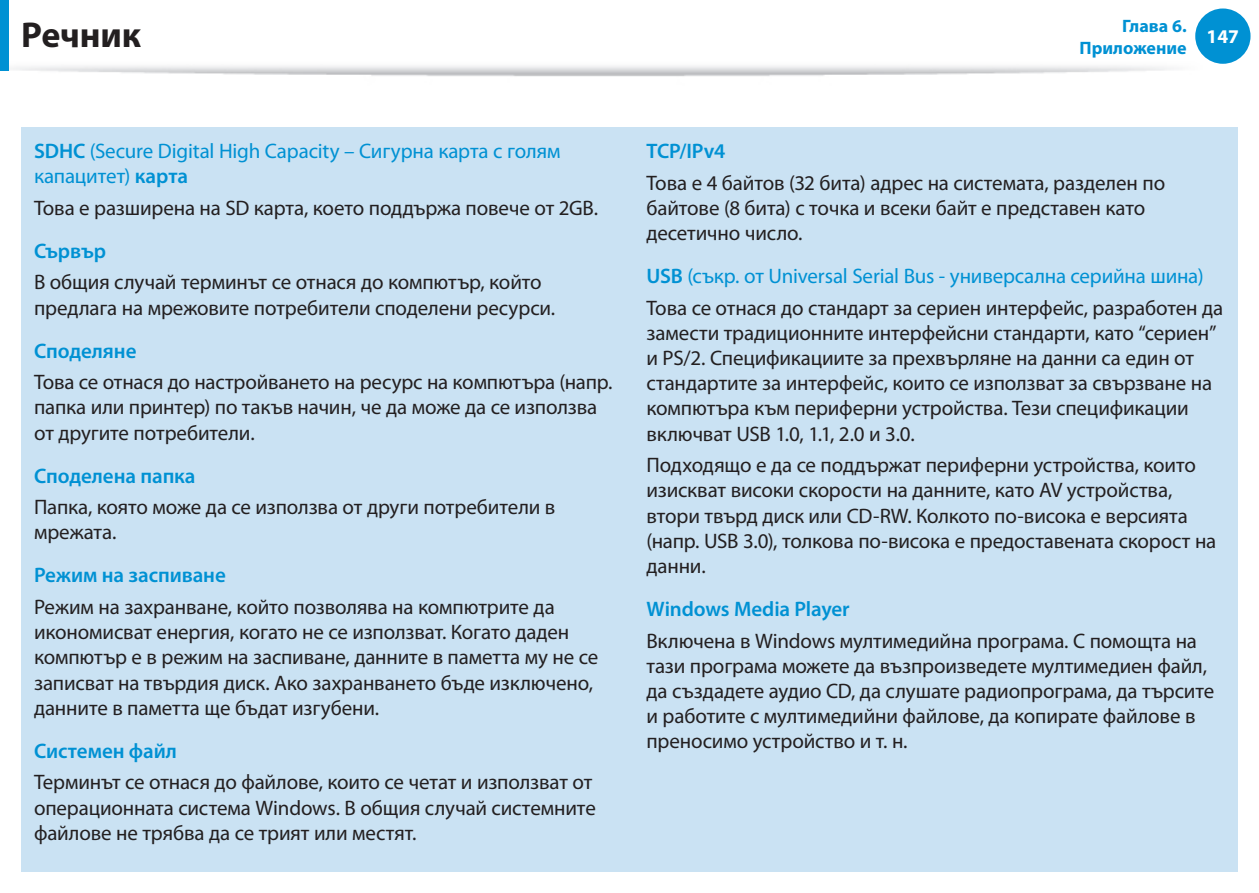
<style>
.page{position:relative;width:1259px;height:893px;background:#fff}
.page>*{position:absolute;margin:0;border:0;box-sizing:border-box;transform-origin:0 0}
.t1{font:700 36px "Myriad Pro";letter-spacing:-.005em;color:#231f20}
.t2{font:21px/25.2px "Myriad Pro";letter-spacing:-.005em;color:#231f20}
.t3{font:600 21px "Myriad Pro";letter-spacing:-.005em;color:#0091d3}
.t4{font:21px/25.2px "Myriad Pro";letter-spacing:-.01em;color:#0091d3}
.t5{font:700 19.5px "Myriad Pro";color:#fff}
.t6{font:700 18px/21.6px "Myriad Pro";color:#0091d3;text-align:right}
.s1{font-weight:600}
.s2{font-weight:600;color:#0091d3}
.s3{color:#0091d3}
</style>
<div class="page">
<img style="left:0;top:22px;width:1214px;height:55px">
<div style="left:1195px;top:9px;width:55px;height:55px;background:#0091d3;border-radius:50%"></div>
<div style="left:0;top:0;width:9px;height:70px;background:#0091d3"></div>
<div style="left:21px;top:128px;width:1216px;height:744px;background:#cae2f3"></div>
<h1 class="t1" style="left:21px;top:12px;width:121px">Речник</h1>
<p class="t4" style="left:34px;top:138px;width:528px"><span class="s1">SDHC</span> (Secure Digital High Capacity – Сигурна карта с голям капацитет) <span class="s1">карта</span></p>
<p class="t2" style="left:34px;top:195px;width:566px">Това е разширена на SD карта, което поддържа повече от 2GB.</p>
<p class="t3" style="left:34px;top:237px;width:74px">Сървър</p>
<p class="t2" style="left:34px;top:269px;width:523px">В общия случай терминът се отнася до компютър, който предлага на мрежовите потребители споделени ресурси.</p>
<p class="t3" style="left:34px;top:337px;width:104px">Споделяне</p>
<p class="t2" style="left:34px;top:369px;width:580px">Това се отнася до настройването на ресурс на компютъра (напр. папка или принтер) по такъв начин, че да може да се използва от другите потребители.</p>
<p class="t3" style="left:34px;top:462px;width:163px">Споделена папка</p>
<p class="t2" style="left:34px;top:494px;width:523px">Папка, която може да се използва от други потребители в мрежата.</p>
<p class="t3" style="left:34px;top:562px;width:193px">Режим на заспиване</p>
<p class="t2" style="left:34px;top:594px;width:566px">Режим на захранване, който позволява на компютрите да икономисват енергия, когато не се използват. Когато даден компютър е в режим на заспиване, данните в паметта му не се записват на твърдия диск. Ако захранването бъде изключено, данните в паметта ще бъдат изгубени.</p>
<p class="t3" style="left:34px;top:737px;width:144px">Системен файл</p>
<p class="t2" style="left:34px;top:769px;width:563px">Терминът се отнася до файлове, които се четат и използват от операционната система Windows. В общия случай системните файлове не трябва да се трият или местят.</p>
<p class="t6" style="left:1079px;top:15px;width:109px">Глава 6.<br>Приложение</p>
<p class="t5" style="left:1206px;top:23px;width:34px">147</p>
<p class="t3" style="left:646px;top:138px;width:80px">TCP/IPv4</p>
<p class="t2" style="left:646px;top:170px;width:520px">Това е 4 байтов (32 бита) адрес на системата, разделен по байтове (8 бита) с точка и всеки байт е представен като десетично число.</p>
<p class="t2" style="left:646px;top:260px;width:578px;line-height:31.7px"><span class="s2">USB</span> <span class="s3">(съкр. от Universal Serial Bus - универсална серийна шина)<br></span>Това се отнася до стандарт за сериен интерфейс, разработен да</p>
<p class="t2" style="left:646px;top:320px;width:571px">замести традиционните интерфейсни стандарти, като “сериен” и PS/2. Спецификациите за прехвърляне на данни са един от стандартите за интерфейс, които се използват за свързване на компютъра към периферни устройства. Тези спецификации включват USB 1.0, 1.1, 2.0 и 3.0.</p>
<p class="t2" style="left:646px;top:452px;width:571px">Подходящо е да се поддържат периферни устройства, които изискват високи скорости на данните, като AV устройства, втори твърд диск или CD-RW. Колкото по-висока е версията (напр. USB 3.0), толкова по-висока е предоставената скорост на данни.</p>
<p class="t3" style="left:646px;top:596px;width:205px">Windows Media Player</p>
<p class="t2" style="left:646px;top:628px;width:569px">Включена в Windows мултимедийна програма. С помощта на тази програма можете да възпроизведете мултимедиен файл, да създадете аудио CD, да слушате радиопрограма, да търсите и работите с мултимедийни файлове, да копирате файлове в преносимо устройство и т. н.</p>
</div>
